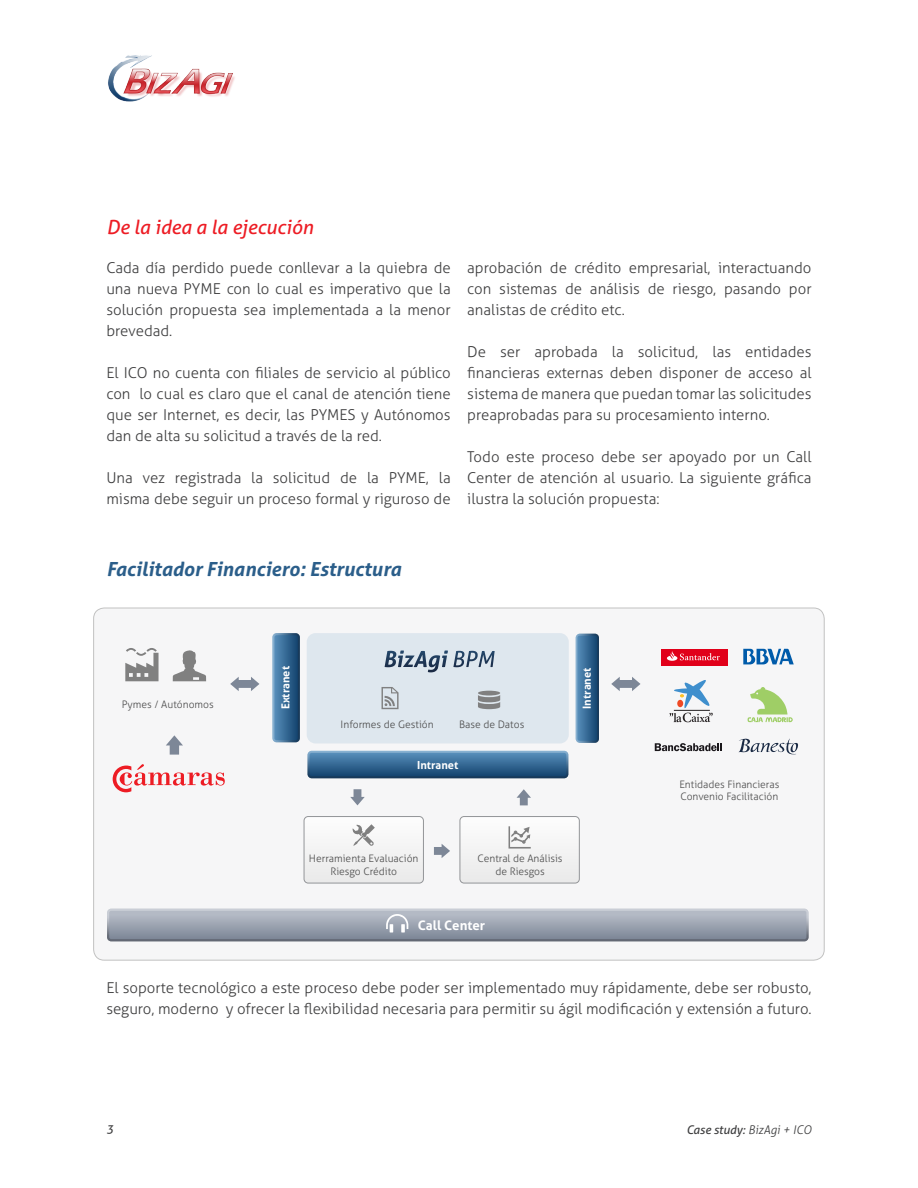
<style>
.page{position:relative;width:918px;height:1188px;background:#fff}
.page>*{position:absolute;margin:0;border:0;box-sizing:border-box;transform-origin:0 0}
.body_text_light{font:italic 700 19.5px "Aller";color:#2b5e8a}
.body_text_light-2{font:italic 19.5px "Aller";color:#ed1c24}
.body_text_light-3{font:300 15px/21px "Aller";color:#3e3e3f;text-align:justify}
.t1{font:700 13.2px "Aller";color:#fff}
.t2{font:italic 12px "Aller";color:#3e3e3f}
.t3{font:700 11.1px "Aller";color:#fff}
.t4{font:300 10.35px/12.3px "Aller";color:#4d4d4d;text-align:center}
.s1{font-weight:300}
</style>
<div class="page">
<img style="left:108px;top:55px;width:127px;height:47px">
<div style="left:94px;top:608px;width:730px;height:352px;background:#f6f6f7;border-radius:11px"></div>
<svg style="left:308px;top:751px;width:260px;height:27px;background:#396a94"></svg>
<div style="left:307px;top:633px;width:262px;height:111px;background:#dee7ee;border-radius:9px"></div>
<svg style="left:385px;top:650px;width:110px;height:22px"></svg>
<div style="left:304px;top:816px;width:120px;height:68px;border:1px solid #939598;border-radius:4px"></div>
<div style="left:460px;top:816px;width:120px;height:68px;border:1px solid #939598;border-radius:4px"></div>
<svg style="left:434px;top:844px;width:16px;height:14px"></svg>
<svg style="left:517px;top:789px;width:14px;height:16px"></svg>
<svg style="left:166px;top:735px;width:17px;height:20px"></svg>
<svg style="left:611px;top:677px;width:30px;height:14px"></svg>
<svg style="left:230px;top:677px;width:29px;height:14px"></svg>
<svg style="left:350px;top:789px;width:15px;height:16px"></svg>
<svg style="left:125px;top:648px;width:34px;height:33px"></svg>
<svg style="left:173px;top:650px;width:33px;height:31px"></svg>
<svg style="left:478px;top:691px;width:22px;height:18px"></svg>
<svg style="left:382px;top:687px;width:17px;height:22px"></svg>
<div style="left:661px;top:649px;width:66px;height:16px;background:#e1001a"></div>
<svg style="left:667px;top:651px;width:53px;height:10px"></svg>
<svg style="left:743px;top:649px;width:51px;height:15px"></svg>
<svg style="left:739px;top:738px;width:59px;height:17px"></svg>
<svg style="left:748px;top:687px;width:45px;height:35px"></svg>
<svg style="left:655px;top:743px;width:67px;height:8px"></svg>
<svg style="left:669px;top:680px;width:44px;height:43px"></svg>
<hr style="left:674px;top:710px;width:36px;height:1px;background:#231f20">
<svg style="left:113px;top:764px;width:112px;height:28px"></svg>
<svg style="left:272px;top:633px;width:28px;height:109px;background:#3d6d96"></svg>
<svg style="left:576px;top:634px;width:23px;height:109px;background:#396a94"></svg>
<svg style="left:304px;top:817px;width:119px;height:66px"></svg>
<svg style="left:460px;top:817px;width:119px;height:66px"></svg>
<svg style="left:107px;top:909px;width:702px;height:32px;background:#9ba3af"></svg>
<p class="body_text_light-2" style="left:106px;top:215px;width:209px">De la idea a la ejecución</p>
<p class="body_text_light-3" style="left:106px;top:257px;width:346px">Cada día perdido puede conllevar a la quiebra de una nueva PYME con lo cual es imperativo que la solución propuesta sea implementada a la menor brevedad.</p>
<p class="body_text_light-3" style="left:106px;top:362px;width:346px">El ICO no cuenta con filiales de servicio al público con lo cual es claro que el canal de atención tiene que ser Internet, es decir, las PYMES y Autónomos dan de alta su solicitud a través de la red.</p>
<p class="body_text_light-3" style="left:106px;top:467px;width:346px">Una vez registrada la solicitud de la PYME, la misma debe seguir un proceso formal y riguroso de</p>
<p class="body_text_light-3" style="left:467px;top:257px;width:346px">aprobación de crédito empresarial, interactuando con sistemas de análisis de riesgo, pasando por analistas de crédito etc.</p>
<p class="body_text_light-3" style="left:467px;top:341px;width:346px">De ser aprobada la solicitud, las entidades financieras externas deben disponer de acceso al sistema de manera que puedan tomar las solicitudes preaprobadas para su procesamiento interno.</p>
<p class="body_text_light-3" style="left:467px;top:446px;width:346px">Todo este proceso debe ser apoyado por un Call Center de atención al usuario. La siguiente gráfica ilustra la solución propuesta:</p>
<p class="body_text_light" style="left:106px;top:557px;width:296px">Facilitador Financiero: Estructura</p>
<p class="t4" style="left:122px;top:698px;width:93px">Pymes / Autónomos</p>
<p class="t3" style="left:279px;top:709px;width:45px;rotate:-90deg">Extranet</p>
<p class="t3" style="left:580px;top:709px;width:43px;rotate:-90deg">Intranet</p>
<p class="t4" style="left:341px;top:718px;width:95px">Informes de Gestión</p>
<p class="t4" style="left:459px;top:718px;width:67px">Base de Datos</p>
<p class="t3" style="left:417px;top:758px;width:43px">Intranet</p>
<p class="t4" style="left:309px;top:852px;width:111px">Herramienta Evaluación<br>Riesgo Crédito</p>
<p class="t4" style="left:478px;top:852px;width:87px">Central de Análisis de Riesgos</p>
<p class="t1" style="left:418px;top:917px;width:69px">Call Center</p>
<p class="t4" style="left:679px;top:778px;width:102px;text-align:left">Entidades Financieras<br>Convenio Facilitación</p>
<p class="body_text_light-3" style="left:106px;top:977px;width:707px">El soporte tecnológico a este proceso debe poder ser implementado muy rápidamente, debe ser robusto, seguro, moderno y ofrecer la flexibilidad necesaria para permitir su ágil modificación y extensión a futuro.</p>
<p class="t2" style="left:106px;top:1121px;width:9px">3</p>
<p class="t2" style="left:686px;top:1122px;width:127px">Case study: <span class="s1">BizAgi + ICO</span></p>
</div>
